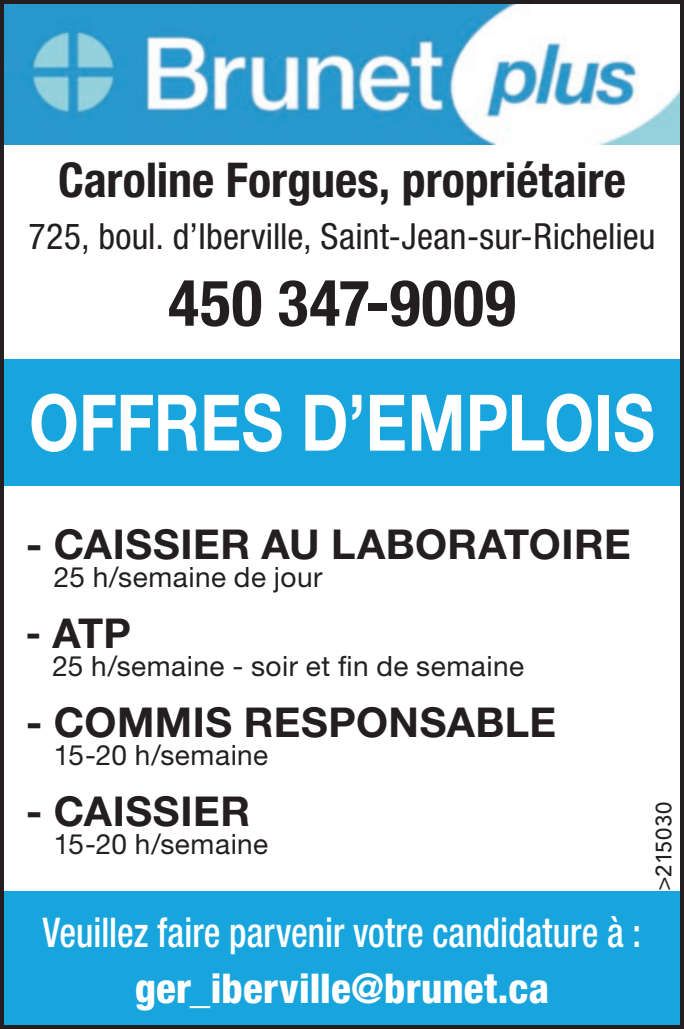
<style>
.page{position:relative;width:684px;height:1029px;background:#fff}
.page>*{position:absolute;margin:0;border:0;box-sizing:border-box;transform-origin:0 0}
.t1{font:700 78px "Helvetica Neue LT Std";color:#fff;scale:.82 1}
.t2{font:700 condensed 64px "Helvetica Neue LT Std";letter-spacing:.015em;color:#231f20}
.t3{font:700 condensed 48px "Helvetica Neue LT Std";color:#231f20}
.t4{font:700 41.2px "Helvetica Neue LT Std";letter-spacing:.01em;color:#231f20}
.t5{font:500 condensed 41.2px "Helvetica Neue LT Std";letter-spacing:.005em;color:#fff;scale:.88 1}
.t6{font:800 condensed 41.2px "Helvetica Neue LT Std";letter-spacing:.005em;color:#fff}
.t7{font:condensed 36px "Helvetica Neue LT Std";letter-spacing:.005em;color:#231f20}
.t8{font:28px "Helvetica Neue LT Std";letter-spacing:.02em;color:#231f20}
.t9{font:500 22px "Avenir LT Std";letter-spacing:.02em;color:#231f20}
.s1{font-stretch:condensed}
</style>
<div class="page">
<img style="left:5px;top:5px;width:674px;height:140px">
<div style="left:0;top:360px;width:684px;height:126px;background:#18a5de"></div>
<div style="left:0;top:891px;width:684px;height:138px;background:#18a5de"></div>
<div style="left:0;top:0;width:684px;height:1029px;border:4px solid #231f20"></div>
<h3 class="t3" style="left:58px;top:151px;width:569px">Caroline Forgues, propriétaire</h3>
<p class="t7" style="left:28px;top:215px;width:629px">725, boul. d’Iberville, Saint-Jean-sur-Richelieu</p>
<h2 class="t2" style="left:168px;top:264px;width:349px">450 347-9009</h2>
<h1 class="t1" style="left:29px;top:374px;width:765px">OFFRES D’EMPLOIS</h1>
<h3 class="t4" style="left:26px;top:519px;width:607px">- CAISSIER AU LABORATOIRE</h3>
<p class="t8" style="left:54px;top:560px;width:270px">25 h/semaine de jour</p>
<h3 class="t4" style="left:26px;top:608px;width:107px"><span class="s1">-</span> ATP</h3>
<p class="t8" style="left:52px;top:649px;width:473px">25 h/semaine - soir et fin de semaine</p>
<h3 class="t4" style="left:26px;top:697px;width:532px">- COMMIS RESPONSABLE</h3>
<p class="t8" style="left:54px;top:738px;width:216px">15-20 h/semaine</p>
<h3 class="t4" style="left:26px;top:785px;width:226px">- CAISSIER</h3>
<p class="t8" style="left:54px;top:827px;width:216px">15-20 h/semaine</p>
<h3 class="t5" style="left:43px;top:907px;width:681px">Veuillez faire parvenir votre candidature à :</h3>
<h3 class="t6" style="left:135px;top:962px;width:416px">ger_iberville@brunet.ca</h3>
<p class="t9" style="left:651px;top:891px;width:91px;rotate:-90deg">&gt;215030</p>
</div>
